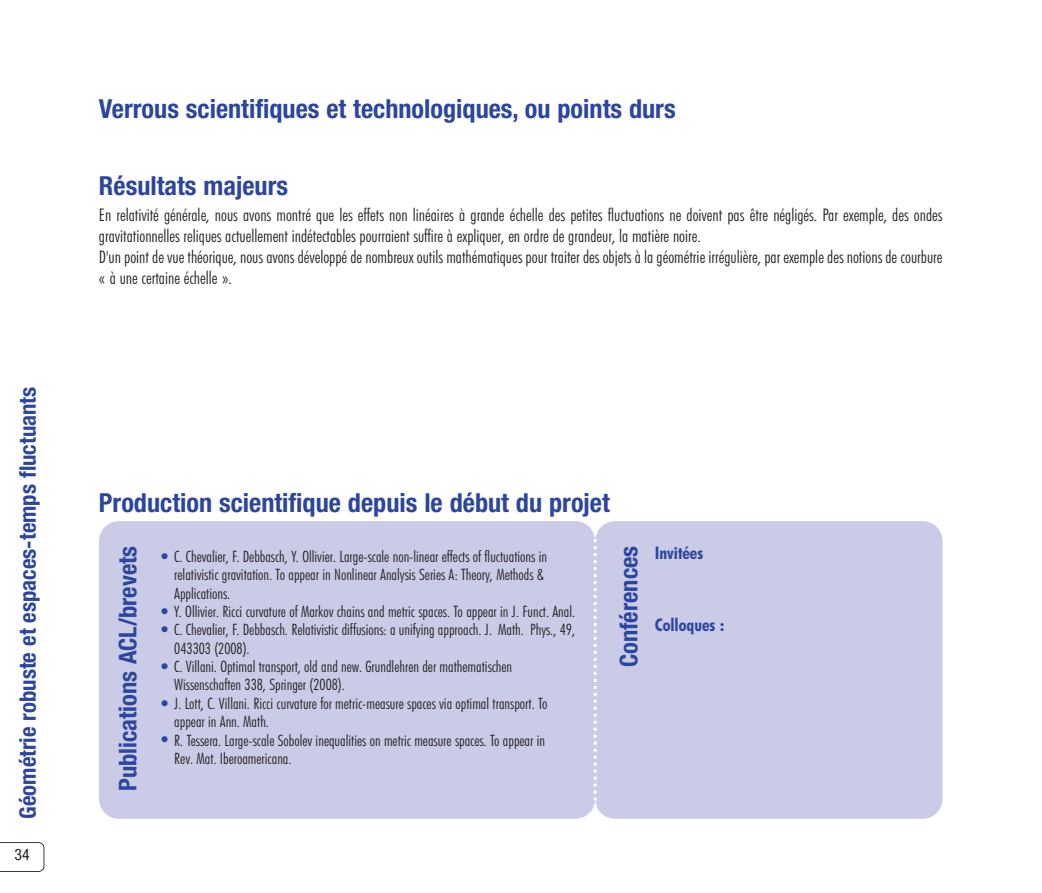
<style>
.page{position:relative;width:1042px;height:893px;background:#fff}
.page>*{position:absolute;margin:0;border:0;box-sizing:border-box;transform-origin:0 0}
.t1{font:700 condensed 26.25px "Helvetica Neue LT Std";color:#2c469e}
.t2{font:700 condensed 24.5px "Helvetica Neue LT Std";color:#2c469e}
.t3{font:700 condensed 22.75px "Helvetica Neue LT Std";color:#2c469e}
.t4{font:300 condensed 17.5px/21px "Futura BT";color:#231f1f}
.t5{font:700 condensed 17.5px "Futura BT";color:#2c469e}
.t6{font:300 condensed 15.75px/18.4px "Futura BT";color:#231f1f}
.t7{font:condensed 15.75px "Helvetica Neue LT Std";color:#231f1f}
.s1{font-size:21px;color:#2c469e}
</style>
<div class="page">
<svg style="left:0;top:842px;width:44px;height:30px"></svg>
<div style="left:99px;top:521px;width:496px;height:298px;background:#cacbe7;border-radius:20px"></div>
<div style="left:595px;top:521px;width:347px;height:298px;background:#cacbe7;border-radius:20px"></div>
<svg style="left:593px;top:532px;width:4px;height:276px"></svg>
<h3 class="t3" style="left:20px;top:819px;width:433px;rotate:-90deg">Géométrie robuste et espaces-temps fluctuants</h3>
<p class="t7" style="left:15px;top:849px;width:17px">34</p>
<h1 class="t1" style="left:99px;top:99px;width:578px">Verrous scientifiques et technologiques, ou points durs</h1>
<h1 class="t1" style="left:99px;top:176px;width:191px">Résultats majeurs</h1>
<p class="t4" style="left:99px;top:205px;width:845px">En relativité générale, nous avons montré que les effets non linéaires à grande échelle des petites fluctuations ne doivent pas être négligés. Par exemple, des ondes gravitationnelles reliques actuellement indétectables pourraient suffire à expliquer, en ordre de grandeur, la matière noire.<br>D'un point de vue théorique, nous avons développé de nombreux outils mathématiques pour traiter des objets à la géométrie irrégulière, par exemple des notions de courbure « à une certaine échelle ».</p>
<h1 class="t1" style="left:99px;top:493px;width:512px">Production scientifique depuis le début du projet</h1>
<h2 class="t2" style="left:119px;top:791px;width:246px;rotate:-90deg">Publications ACL/brevets</h2>
<p class="t6" style="left:174px;top:548px;width:374px;text-indent:-16px"><span class="s1">•</span> C. Chevalier, F. Debbasch, Y. Ollivier. Large-scale non-linear effects of fluctuations in relativistic gravitation. To appear in Nonlinear Analysis Series A: Theory, Methods &amp;<br>Applications.</p>
<p class="t6" style="left:158px;top:603px;width:418px"><span class="s1">•</span> Y. Ollivier. Ricci curvature of Markov chains and metric spaces. To appear in J. Funct. Anal.</p>
<p class="t6" style="left:174px;top:621px;width:402px;text-indent:-16px"><span class="s1">•</span> C. Chevalier, F. Debbasch. Relativistic diffusions: a unifying approach. J. Math. Phys., 49,<br>043303 (2008).</p>
<p class="t6" style="left:174px;top:658px;width:339px;text-indent:-16px"><span class="s1">•</span> C. Villani. Optimal transport, old and new. Grundlehren der mathematischen<br>Wissenschaften 338, Springer (2008).</p>
<p class="t6" style="left:174px;top:695px;width:375px;text-indent:-16px"><span class="s1">•</span> J. Lott, C. Villani. Ricci curvature for metric-measure spaces via optimal transport. To appear in Ann. Math.</p>
<p class="t6" style="left:174px;top:732px;width:372px;text-indent:-16px"><span class="s1">•</span> R. Tessera. Large-scale Sobolev inequalities on metric measure spaces. To appear in<br>Rev. Mat. Iberoamericana.</p>
<h2 class="t2" style="left:620px;top:667px;width:123px;rotate:-90deg">Conférences</h2>
<p class="t5" style="left:655px;top:546px;width:50px">Invitées</p>
<p class="t5" style="left:655px;top:617px;width:71px">Colloques :</p>
</div>
